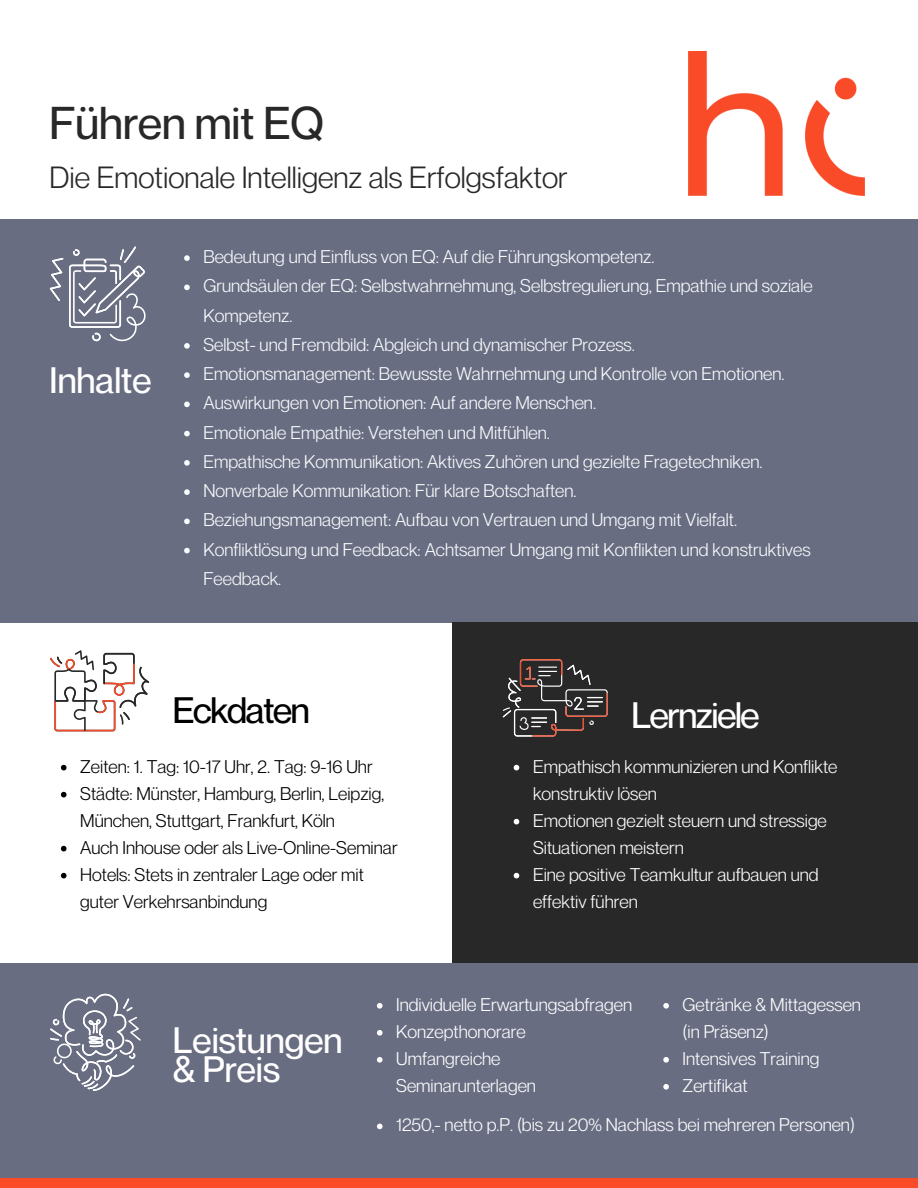
<style>
.page{position:relative;width:918px;height:1188px;background:#696d82}
.page>*{position:absolute;margin:0;border:0;box-sizing:border-box;transform-origin:0 0}
.t1{font:500 45px "Neue Montreal";color:#282828}
.t2{font:500 36px/29.2px "Neue Montreal";color:#fff}
.t3{font:500 36px "Neue Montreal";letter-spacing:-.04em;color:#fff}
.t4{font:500 36px "Neue Montreal";letter-spacing:-.04em;color:#000}
.t5{font:30px "Neue Montreal";color:#282828}
.t6{font:18px/29.2px "Neue Montreal";color:#f9fcfd}
.t7{font:18px/27px "Neue Montreal";color:#fff}
.t8{font:18px/27px "Neue Montreal";color:#000}
</style>
<div class="page">
<div style="left:0;top:0;width:918px;height:218px;background:#fff"></div>
<div style="left:0;top:623px;width:918px;height:555px;background:#fff"></div>
<div style="left:0;top:963px;width:918px;height:215px;background:#696d82"></div>
<div style="left:0;top:1178px;width:918px;height:10px;background:#fa4b28"></div>
<img style="left:688px;top:52px;width:177px;height:144px">
<svg style="left:50px;top:246px;width:96px;height:96px"></svg>
<div style="left:452px;top:623px;width:465px;height:340px;background:#282828"></div>
<svg style="left:502px;top:659px;width:106px;height:78px"></svg>
<svg style="left:50px;top:650px;width:99px;height:81px"></svg>
<svg style="left:50px;top:993px;width:91px;height:98px"></svg>
<svg style="left:514px;top:765px;width:5px;height:5px"></svg>
<svg style="left:514px;top:819px;width:5px;height:5px"></svg>
<svg style="left:514px;top:873px;width:5px;height:5px"></svg>
<svg style="left:184px;top:255px;width:6px;height:6px"></svg>
<svg style="left:184px;top:285px;width:6px;height:5px"></svg>
<svg style="left:184px;top:343px;width:6px;height:6px"></svg>
<svg style="left:184px;top:372px;width:6px;height:6px"></svg>
<svg style="left:184px;top:402px;width:6px;height:5px"></svg>
<svg style="left:184px;top:431px;width:6px;height:5px"></svg>
<svg style="left:184px;top:460px;width:6px;height:6px"></svg>
<svg style="left:184px;top:489px;width:6px;height:6px"></svg>
<svg style="left:184px;top:519px;width:6px;height:5px"></svg>
<svg style="left:184px;top:548px;width:6px;height:5px"></svg>
<svg style="left:61px;top:765px;width:6px;height:5px"></svg>
<svg style="left:61px;top:792px;width:6px;height:5px"></svg>
<svg style="left:61px;top:846px;width:6px;height:5px"></svg>
<svg style="left:61px;top:873px;width:6px;height:5px"></svg>
<svg style="left:377px;top:1003px;width:6px;height:6px"></svg>
<svg style="left:377px;top:1030px;width:6px;height:6px"></svg>
<svg style="left:377px;top:1057px;width:6px;height:6px"></svg>
<svg style="left:663px;top:1003px;width:6px;height:6px"></svg>
<svg style="left:663px;top:1057px;width:6px;height:6px"></svg>
<svg style="left:663px;top:1084px;width:6px;height:6px"></svg>
<svg style="left:377px;top:1124px;width:6px;height:5px"></svg>
<h2 class="t1" style="left:50px;top:96px;width:276px">Führen mit EQ</h2>
<p class="t5" style="left:50px;top:158px;width:520px">Die Emotionale Intelligenz als Erfolgsfaktor</p>
<p class="t2" style="left:50px;top:365px;width:103px">Inhalte</p>
<p class="t6" style="left:203px;top:242px;width:452px">Bedeutung und Einfluss von EQ: Auf die Führungskompetenz.</p>
<p class="t6" style="left:203px;top:271px;width:611px">Grundsäulen der EQ: Selbstwahrnehmung, Selbstregulierung, Empathie und soziale<br>Kompetenz.</p>
<p class="t6" style="left:203px;top:330px;width:433px">Selbst- und Fremdbild: Abgleich und dynamischer Prozess.</p>
<p class="t6" style="left:203px;top:359px;width:583px">Emotionsmanagement: Bewusste Wahrnehmung und Kontrolle von Emotionen.</p>
<p class="t6" style="left:203px;top:388px;width:394px">Auswirkungen von Emotionen: Auf andere Menschen.</p>
<p class="t6" style="left:203px;top:417px;width:348px">Emotionale Empathie: Verstehen und Mitfühlen.</p>
<p class="t6" style="left:203px;top:447px;width:561px">Empathische Kommunikation: Aktives Zuhören und gezielte Fragetechniken.</p>
<h2 class="t6" style="left:203px;top:476px;width:375px">Nonverbale Kommunikation: Für klare Botschaften.</h2>
<p class="t6" style="left:203px;top:505px;width:535px">Beziehungsmanagement: Aufbau von Vertrauen und Umgang mit Vielfalt.</p>
<p class="t6" style="left:203px;top:534px;width:609px">Konfliktlösung und Feedback: Achtsamer Umgang mit Konflikten und konstruktives<br>Feedback.</p>
<p class="t4" style="left:173px;top:688px;width:138px">Eckdaten</p>
<p class="t3" style="left:631px;top:693px;width:130px">Lernziele</p>
<h2 class="t8" style="left:80px;top:753px;width:294px">Zeiten: 1. Tag: 10-17 Uhr, 2. Tag: 9-16 Uhr</h2>
<p class="t8" style="left:80px;top:780px;width:305px">Städte: Münster, Hamburg, Berlin, Leipzig,<br>München, Stuttgart, Frankfurt, Köln</p>
<p class="t8" style="left:80px;top:834px;width:319px">Auch Inhouse oder als Live-Online-Seminar</p>
<p class="t8" style="left:80px;top:861px;width:285px">Hotels: Stets in zentraler Lage oder mit guter Verkehrsanbindung</p>
<p class="t7" style="left:533px;top:753px;width:306px">Empathisch kommunizieren und Konflikte konstruktiv lösen</p>
<p class="t7" style="left:533px;top:807px;width:295px">Emotionen gezielt steuern und stressige<br>Situationen meistern</p>
<p class="t7" style="left:533px;top:861px;width:287px">Eine positive Teamkultur aufbauen und effektiv führen</p>
<p class="t2" style="left:173px;top:1025px;width:171px">Leistungen &amp; Preis</p>
<p class="t7" style="left:683px;top:991px;width:180px">Getränke &amp; Mittagessen (in Präsenz)</p>
<h2 class="t7" style="left:683px;top:1045px;width:138px">Intensives Training</h2>
<p class="t7" style="left:683px;top:1072px;width:67px">Zertifikat</p>
<p class="t7" style="left:396px;top:1111px;width:460px">1250,- netto p.P. (bis zu 20% Nachlass bei mehreren Personen)</p>
<p class="t7" style="left:396px;top:991px;width:237px">Individuelle Erwartungsabfragen</p>
<p class="t7" style="left:396px;top:1018px;width:131px">Konzepthonorare</p>
<h4 class="t7" style="left:396px;top:1045px;width:141px">Umfangreiche<br>Seminarunterlagen</h4>
</div>
